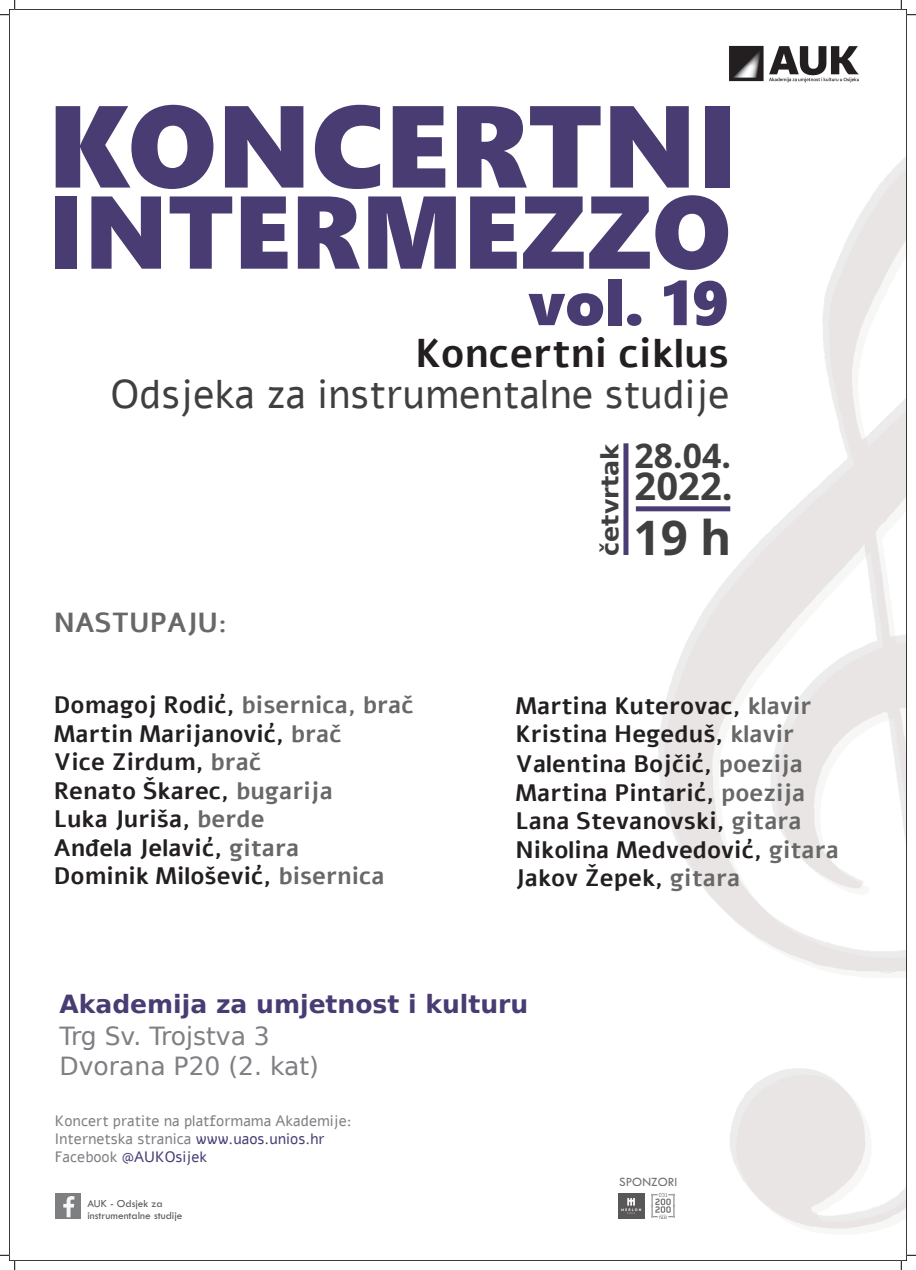
<style>
.page{position:relative;width:916px;height:1270px;background:#fff}
.page>*{position:absolute;margin:0;border:0;box-sizing:border-box;transform-origin:0 0}
.t1{font:116.25px "Segoe UI Black";color:#483c73}
.t2{font:103.12px "Segoe UI Black";color:#483c73}
.t3{font:62.5px "Segoe UI Black";color:#483c73}
.t4{font:700 47.5px "Noto Sans";color:#3f3f3f}
.t5{font:40px "Alef";color:#3f3f3f}
.t6{font:700 40px "Alef";color:#231f20}
.t7{font:700 38.12px "Noto Sans";color:#3f3f3f}
.t8{font:700 33.75px "Noto Sans";color:#3f3f3f}
.t9{font:700 27.5px "Alef";color:#686868}
.t10{font:25px/30px "DejaVu Sans";color:#7e7f83}
.t11{font:700 25px "DejaVu Sans";color:#483c73}
.t12{font:700 23.75px/28.5px "Alef";color:#231f20}
.t13{font:700 23.75px "DejaVu Sans";color:#3f3f3f}
.t14{font:15px/18px "Alef";color:#7e7f83}
.t15{font:13.12px "Tw Cen MT Std";color:#3f3f3f}
.t16{font:11.25px/11.2px "Tw Cen MT Std";color:#231f20}
.s1{color:#686868}
.s2{color:#483c73}
</style>
<div class="page">
<img style="left:55px;top:46px;width:849px;height:1183px">
<img style="left:650px;top:1193px;width:24px;height:25px">
<img style="left:618px;top:1193px;width:26px;height:25px">
<img style="left:55px;top:1194px;width:26px;height:24px">
<div style="left:635px;top:506px;width:95px;height:5px;background:#483c73"></div>
<div style="left:623px;top:443px;width:5px;height:112px;background:#483c73"></div>
<img style="left:728px;top:45px;width:129px;height:37px">
<svg style="left:0;top:0;width:16px;height:16px"></svg>
<svg style="left:0;top:1254px;width:16px;height:16px"></svg>
<svg style="left:900px;top:0;width:15px;height:16px"></svg>
<svg style="left:900px;top:1254px;width:15px;height:16px"></svg>
<h1 class="t1" style="left:48px;top:62px;width:691px">KONCERTNI</h1>
<h2 class="t2" style="left:48px;top:157px;width:684px">INTERMEZZO</h2>
<h3 class="t3" style="left:528px;top:258px;width:202px">vol. 19</h3>
<h3 class="t6" style="left:415px;top:326px;width:315px">Koncertni ciklus</h3>
<h3 class="t5" style="left:110px;top:368px;width:620px">Odsjeka za instrumentalne studije</h3>
<p class="t9" style="left:54px;top:604px;width:174px">NASTUPAJU:</p>
<p class="t13" style="left:590px;top:556px;width:114px;rotate:-90deg">četvrtak</p>
<h3 class="t8" style="left:634px;top:432px;width:98px">28.04.</h3>
<h3 class="t7" style="left:634px;top:459px;width:100px">2022.</h3>
<h3 class="t4" style="left:633px;top:504px;width:99px">19 h</h3>
<p class="t12" style="left:54px;top:691px;width:361px">Domagoj Rodić, <span class="s1">bisernica, brač<br></span>Martin Marijanović, <span class="s1">brač<br></span>Vice Zirdum, <span class="s1">brač<br></span>Renato Škarec, <span class="s1">bugarija<br></span>Luka Juriša, <span class="s1">berde<br></span>Anđela Jelavić, <span class="s1">gitara<br></span>Dominik Milošević, <span class="s1">bisernica</span></p>
<p class="t12" style="left:515px;top:691px;width:325px;line-height:28.8px">Martina Kuterovac, <span class="s1">klavir<br></span>Kristina Hegeduš, <span class="s1">klavir<br></span>Valentina Bojčić, <span class="s1">poezija<br></span>Martina Pintarić, <span class="s1">poezija<br></span>Lana Stevanovski, <span class="s1">gitara<br></span>Nikolina Medvedović, <span class="s1">gitara<br></span>Jakov Žepek, <span class="s1">gitara</span></p>
<p class="t11" style="left:59px;top:983px;width:470px">Akademija za umjetnost i kulturu</p>
<p class="t10" style="left:59px;top:1020px;width:261px">Trg Sv. Trojstva 3<br>Dvorana P20 (2. kat)</p>
<p class="t14" style="left:55px;top:1111px;width:298px">Koncert pratite na platformama Akademije:<br>Internetska stranica <span class="s2">www.uaos.unios.hr<br></span>Facebook <span class="s2">@AUKOsijek</span></p>
<p class="t16" style="left:87px;top:1198px;width:97px">AUK - Odsjek za instrumentalne studije</p>
<p class="t15" style="left:619px;top:1174px;width:60px">SPONZORI</p>
</div>
